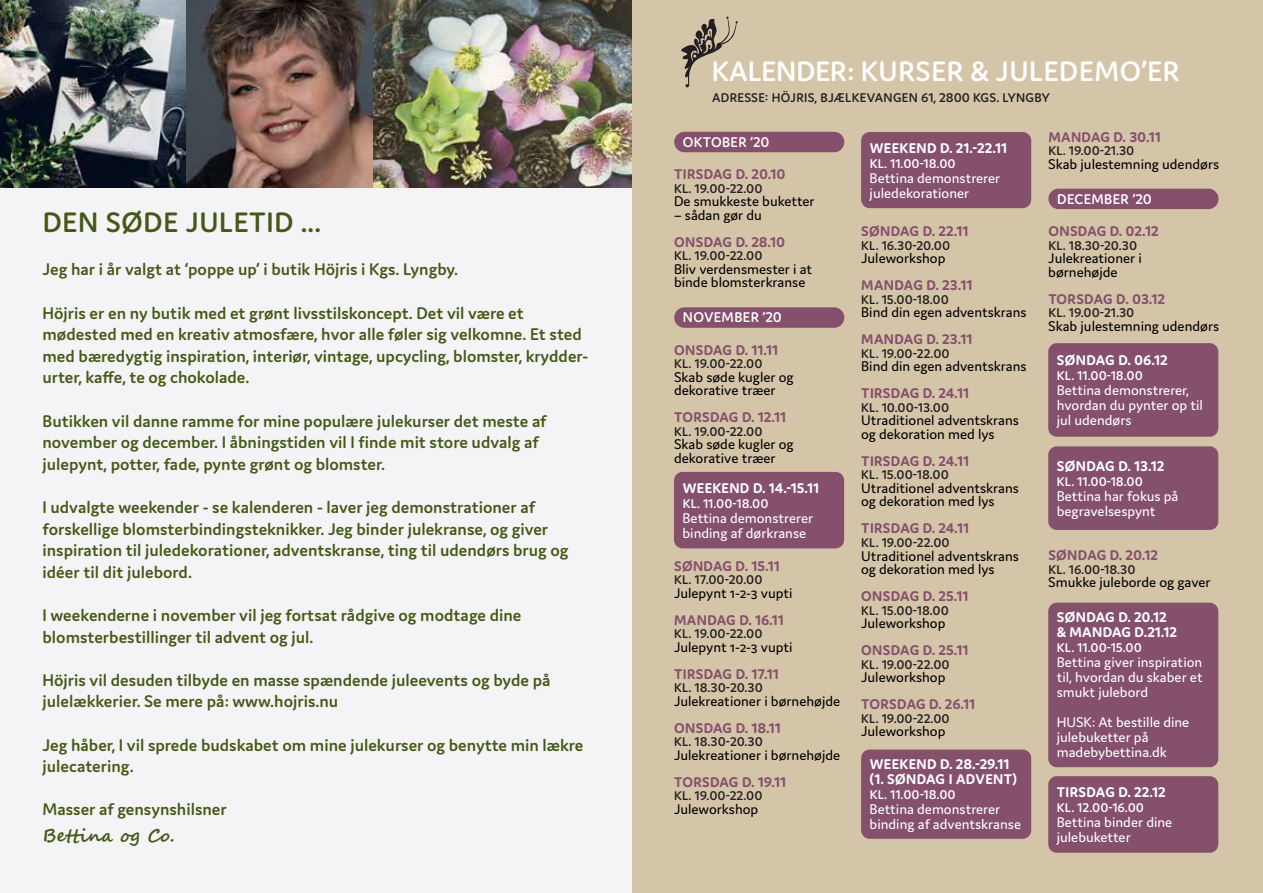
<style>
.page{position:relative;width:1263px;height:893px;background:#fff}
.page>*{position:absolute;margin:0;border:0;box-sizing:border-box;transform-origin:0 0}
.t1{font:600 30px "Domus";letter-spacing:.025em;color:#fff}
.t2{font:600 30px "Domus";letter-spacing:.025em;color:#455816}
.t3{font:600 18px/21.6px "Domus";color:#455816}
.t4{font:700 18px "Segoe Script";color:#455816}
.t5{font:15px/13.5px "Domus";color:#000}
.t6{font:15px/15px "Domus";color:#fff}
.t7{font:700 15px "Domus";color:#85506c}
.t8{font:700 15px/15px "Domus";letter-spacing:.025em;color:#fff}
.t9{font:700 15px/15px "Domus";color:#fff}
.t10{font:600 15px "Domus";letter-spacing:.025em;color:#fff}
.t11{font:600 13.5px "Domus";color:#231f20}
.t12{font:600 13.5px "Domus";color:#fff}
.t13{font:600 13.5px "Domus";letter-spacing:.025em;color:#231f20}
</style>
<div class="page">
<div style="left:631px;top:0;width:632px;height:893px;background:#d5c5a8"></div>
<div style="left:674px;top:132px;width:170px;height:20px;background:#85506c;border-radius:10px"></div>
<div style="left:674px;top:307px;width:170px;height:21px;background:#85506c;border-radius:10px"></div>
<div style="left:674px;top:472px;width:170px;height:76px;background:#85506c;border-radius:9px"></div>
<div style="left:861px;top:132px;width:170px;height:76px;background:#85506c;border-radius:9px"></div>
<div style="left:861px;top:749px;width:170px;height:90px;background:#85506c;border-radius:9px"></div>
<div style="left:1048px;top:189px;width:170px;height:20px;background:#85506c;border-radius:10px"></div>
<div style="left:1048px;top:343px;width:170px;height:94px;background:#85506c;border-radius:9px"></div>
<div style="left:1048px;top:446px;width:170px;height:84px;background:#85506c;border-radius:9px"></div>
<div style="left:1048px;top:603px;width:170px;height:164px;background:#85506c;border-radius:9px"></div>
<div style="left:1048px;top:776px;width:170px;height:77px;background:#85506c;border-radius:9px"></div>
<svg style="left:681px;top:17px;width:57px;height:70px"></svg>
<img style="left:186px;top:0;width:188px;height:188px">
<img style="left:374px;top:0;width:257px;height:188px">
<img style="left:0;top:0;width:186px;height:188px">
<div style="left:0;top:188px;width:631px;height:705px;background:#f4f4f6"></div>
<h1 class="t2" style="left:43px;top:206px;width:280px">DEN SØDE JULETID ...</h1>
<p class="t3" style="left:43px;top:259px;width:417px">Jeg har i år valgt at ‘poppe up’ i butik Höjris i Kgs. Lyngby.</p>
<p class="t3" style="left:43px;top:302px;width:547px">Höjris er en ny butik med et grønt livsstilskoncept. Det vil være et mødested med en kreativ atmosfære, hvor alle føler sig velkomne. Et sted med bæredygtig inspiration, interiør, vintage, upcycling, blomster, krydder&shy;urter, kaffe, te og chokolade.</p>
<p class="t3" style="left:43px;top:410px;width:506px">Butikken vil danne ramme for mine populære julekurser det meste af november og december. I åbningstiden vil I finde mit store udvalg af julepynt, potter, fade, pynte grønt og blomster.</p>
<p class="t3" style="left:43px;top:496px;width:527px">I udvalgte weekender - se kalenderen - laver jeg demonstrationer af forskellige blomsterbindingsteknikker. Jeg binder julekranse, og giver inspiration til juledekorationer, adventskranse, ting til udendørs brug og idéer til dit julebord.</p>
<p class="t3" style="left:43px;top:604px;width:480px">I weekenderne i november vil jeg fortsat rådgive og modtage dine blomsterbestillinger til advent og jul.</p>
<p class="t3" style="left:43px;top:669px;width:509px">Höjris vil desuden tilbyde en masse spændende juleevents og byde på julelækkerier. Se mere på: www.hojris.nu</p>
<p class="t3" style="left:43px;top:734px;width:542px">Jeg håber, I vil sprede budskabet om mine julekurser og benytte min lækre julecatering.</p>
<p class="t3" style="left:43px;top:799px;width:186px">Masser af gensynshilsner</p>
<p class="t4" style="left:43px;top:821px;width:134px">Bettina og Co.</p>
<h1 class="t1" style="left:712px;top:55px;width:469px">KALENDER: KURSER &amp; JULEDEMO’ER</h1>
<p class="t13" style="left:712px;top:90px;width:339px">ADRESSE: HÖJRIS, BJÆLKEVANGEN 61, 2800 KGS. LYNGBY</p>
<p class="t10" style="left:683px;top:134px;width:88px">OKTOBER ’20</p>
<p class="t7" style="left:674px;top:166px;width:113px">TIRSDAG D. 20.10</p>
<p class="t11" style="left:674px;top:181px;width:90px">KL. 19.00-22.00</p>
<p class="t5" style="left:674px;top:194px;width:142px">De smukkeste buketter</p>
<p class="t5" style="left:674px;top:208px;width:89px">– sådan gør du</p>
<p class="t7" style="left:674px;top:234px;width:113px">ONSDAG D. 28.10</p>
<p class="t11" style="left:674px;top:248px;width:90px">KL. 19.00-22.00</p>
<p class="t5" style="left:674px;top:262px;width:140px">Bliv verdensmester i at binde blomsterkranse</p>
<p class="t10" style="left:683px;top:309px;width:101px">NOVEMBER ’20</p>
<p class="t7" style="left:674px;top:342px;width:105px">ONSDAG D. 11.11</p>
<p class="t11" style="left:674px;top:356px;width:90px">KL. 19.00-22.00</p>
<p class="t5" style="left:674px;top:370px;width:121px">Skab søde kugler og dekorative træer</p>
<p class="t7" style="left:674px;top:409px;width:113px">TORSDAG D. 12.11</p>
<p class="t11" style="left:674px;top:424px;width:90px">KL. 19.00-22.00</p>
<p class="t5" style="left:674px;top:437px;width:121px">Skab søde kugler og dekorative træer</p>
<p class="t8" style="left:683px;top:480px;width:138px">WEEKEND D. 14.-15.11</p>
<p class="t12" style="left:683px;top:496px;width:87px">KL. 11.00-18.00</p>
<p class="t6" style="left:682px;top:510px;width:132px">Bettina demonstrerer binding af dørkranse</p>
<p class="t7" style="left:674px;top:558px;width:107px">SØNDAG D. 15.11</p>
<p class="t11" style="left:674px;top:572px;width:90px">KL. 17.00-20.00</p>
<p class="t5" style="left:674px;top:586px;width:120px">Julepynt 1-2-3 vupti</p>
<p class="t7" style="left:674px;top:612px;width:111px">MANDAG D. 16.11</p>
<p class="t11" style="left:674px;top:626px;width:90px">KL. 19.00-22.00</p>
<p class="t5" style="left:674px;top:640px;width:120px">Julepynt 1-2-3 vupti</p>
<p class="t7" style="left:674px;top:666px;width:106px">TIRSDAG D. 17.11</p>
<p class="t11" style="left:674px;top:680px;width:90px">KL. 18.30-20.30</p>
<p class="t5" style="left:674px;top:694px;width:168px">Julekreationer i børnehøjde</p>
<p class="t7" style="left:674px;top:720px;width:108px">ONSDAG D. 18.11</p>
<p class="t11" style="left:674px;top:734px;width:90px">KL. 18.30-20.30</p>
<p class="t5" style="left:674px;top:748px;width:168px">Julekreationer i børnehøjde</p>
<p class="t7" style="left:674px;top:774px;width:113px">TORSDAG D. 19.11</p>
<p class="t11" style="left:674px;top:788px;width:90px">KL. 19.00-22.00</p>
<p class="t5" style="left:674px;top:802px;width:86px">Juleworkshop</p>
<p class="t8" style="left:870px;top:140px;width:139px">WEEKEND D. 21.-22.11</p>
<p class="t12" style="left:870px;top:156px;width:87px">KL. 11.00-18.00</p>
<p class="t6" style="left:870px;top:170px;width:132px">Bettina demonstrerer juledekorationer</p>
<p class="t7" style="left:861px;top:223px;width:109px">SØNDAG D. 22.11</p>
<p class="t11" style="left:861px;top:238px;width:90px">KL. 16.30-20.00</p>
<p class="t5" style="left:861px;top:252px;width:86px">Juleworkshop</p>
<p class="t7" style="left:861px;top:277px;width:113px">MANDAG D. 23.11</p>
<p class="t11" style="left:861px;top:292px;width:89px">KL. 15.00-18.00</p>
<p class="t5" style="left:861px;top:306px;width:167px">Bind din egen adventskrans</p>
<p class="t7" style="left:861px;top:331px;width:113px">MANDAG D. 23.11</p>
<p class="t11" style="left:861px;top:346px;width:90px">KL. 19.00-22.00</p>
<p class="t5" style="left:861px;top:360px;width:167px">Bind din egen adventskrans</p>
<p class="t7" style="left:861px;top:385px;width:109px">TIRSDAG D. 24.11</p>
<p class="t11" style="left:861px;top:400px;width:89px">KL. 10.00-13.00</p>
<p class="t5" style="left:861px;top:414px;width:159px">Utraditionel adventskrans og dekoration med lys</p>
<p class="t7" style="left:861px;top:453px;width:109px">TIRSDAG D. 24.11</p>
<p class="t11" style="left:861px;top:468px;width:89px">KL. 15.00-18.00</p>
<p class="t5" style="left:861px;top:481px;width:159px">Utraditionel adventskrans og dekoration med lys</p>
<p class="t7" style="left:861px;top:520px;width:109px">TIRSDAG D. 24.11</p>
<p class="t11" style="left:861px;top:535px;width:90px">KL. 19.00-22.00</p>
<p class="t5" style="left:861px;top:549px;width:159px">Utraditionel adventskrans og dekoration med lys</p>
<p class="t7" style="left:861px;top:588px;width:109px">ONSDAG D. 25.11</p>
<p class="t11" style="left:861px;top:603px;width:89px">KL. 15.00-18.00</p>
<p class="t5" style="left:861px;top:616px;width:86px">Juleworkshop</p>
<p class="t7" style="left:861px;top:642px;width:109px">ONSDAG D. 25.11</p>
<p class="t11" style="left:861px;top:657px;width:90px">KL. 19.00-22.00</p>
<p class="t5" style="left:861px;top:670px;width:86px">Juleworkshop</p>
<p class="t7" style="left:861px;top:696px;width:115px">TORSDAG D. 26.11</p>
<p class="t11" style="left:861px;top:711px;width:90px">KL. 19.00-22.00</p>
<p class="t5" style="left:861px;top:724px;width:86px">Juleworkshop</p>
<p class="t8" style="left:870px;top:756px;width:149px">WEEKEND D. 28.-29.11 (1. SØNDAG I ADVENT)</p>
<p class="t12" style="left:870px;top:787px;width:87px">KL. 11.00-18.00</p>
<p class="t6" style="left:870px;top:801px;width:153px">Bettina demonstrerer binding af adventskranse</p>
<p class="t7" style="left:1048px;top:128px;width:114px">MANDAG D. 30.11</p>
<p class="t11" style="left:1048px;top:143px;width:87px">KL. 19.00-21.30</p>
<p class="t5" style="left:1048px;top:157px;width:172px">Skab julestemning udendørs</p>
<p class="t10" style="left:1057px;top:191px;width:96px">DECEMBER ’20</p>
<p class="t7" style="left:1048px;top:223px;width:112px">ONSDAG D. 02.12</p>
<p class="t11" style="left:1048px;top:238px;width:90px">KL. 18.30-20.30</p>
<p class="t5" style="left:1048px;top:251px;width:95px">Julekreationer i børnehøjde</p>
<p class="t7" style="left:1048px;top:290px;width:118px">TORSDAG D. 03.12</p>
<p class="t11" style="left:1048px;top:305px;width:87px">KL. 19.00-21.30</p>
<p class="t5" style="left:1048px;top:319px;width:172px">Skab julestemning udendørs</p>
<p class="t9" style="left:1057px;top:352px;width:112px">SØNDAG D. 06.12</p>
<p class="t12" style="left:1057px;top:368px;width:87px">KL. 11.00-18.00</p>
<p class="t6" style="left:1057px;top:382px;width:148px">Bettina demonstrerer, hvordan du pynter op til jul udendørs</p>
<p class="t9" style="left:1057px;top:458px;width:109px">SØNDAG D. 13.12</p>
<p class="t12" style="left:1057px;top:474px;width:87px">KL. 11.00-18.00</p>
<p class="t6" style="left:1057px;top:488px;width:123px">Bettina har fokus på begravelsespynt</p>
<p class="t7" style="left:1048px;top:547px;width:111px">SØNDAG D. 20.12</p>
<p class="t11" style="left:1048px;top:562px;width:89px">KL. 16.00-18.30</p>
<p class="t5" style="left:1048px;top:575px;width:164px">Smukke juleborde og gaver</p>
<p class="t9" style="left:1057px;top:610px;width:122px">SØNDAG D. 20.12 &amp; MANDAG D.21.12</p>
<p class="t12" style="left:1057px;top:640px;width:86px">KL. 11.00-15.00</p>
<p class="t6" style="left:1057px;top:655px;width:147px;text-align:justify">Bettina giver inspiration til, hvordan du skaber et smukt julebord</p>
<p class="t6" style="left:1057px;top:715px;width:134px">HUSK: At bestille dine julebuketter på madebybettina.dk</p>
<p class="t8" style="left:1057px;top:784px;width:110px">TIRSDAG D. 22.12</p>
<p class="t12" style="left:1057px;top:800px;width:89px">KL. 12.00-16.00</p>
<p class="t6" style="left:1057px;top:814px;width:117px">Bettina binder dine julebuketter</p>
</div>
